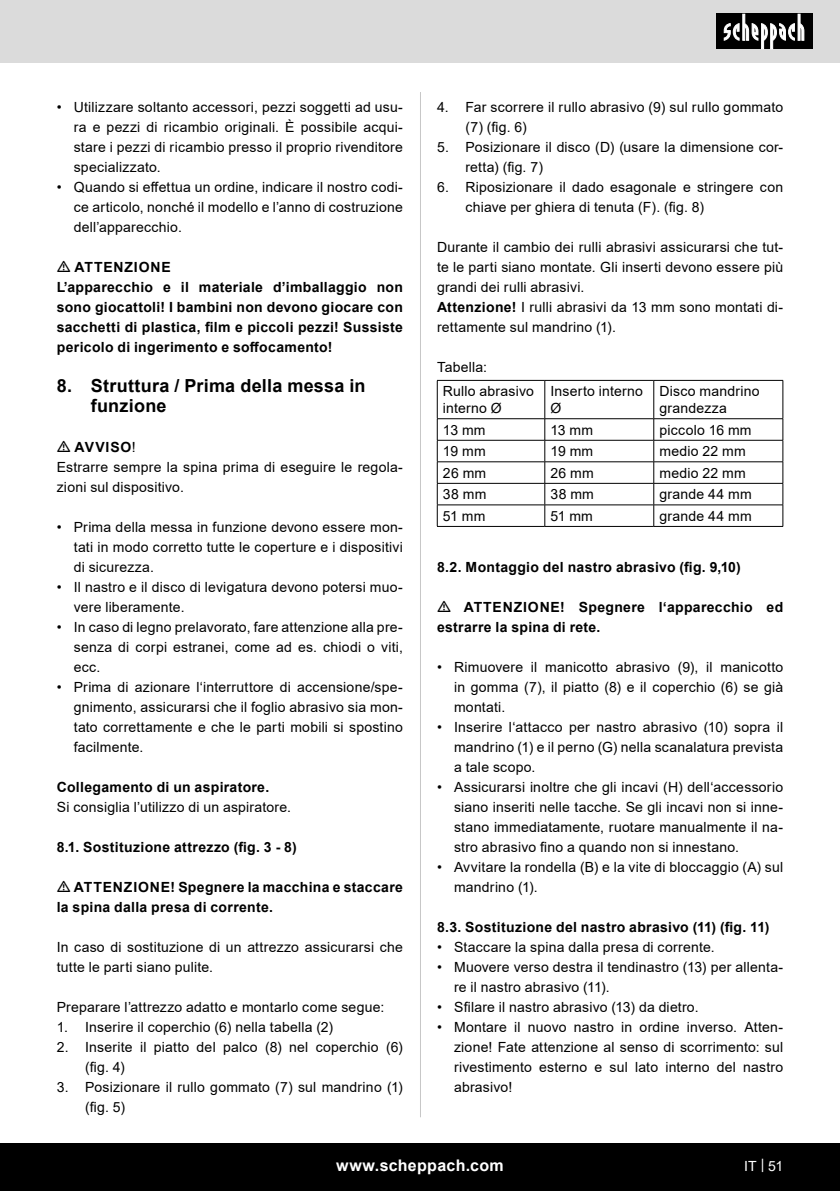
<style>
.page{position:relative;width:840px;height:1191px;background:#fff}
.page>*{position:absolute;margin:0;border:0;box-sizing:border-box;transform-origin:0 0}
.t1{font:700 18px/20px "Arial";letter-spacing:.015em;color:#000}
.t2{font:700 16px "Arial";letter-spacing:.02em;color:#fff}
.Basiseinstellung{font:14px/20px "Arial";letter-spacing:.015em;color:#000}
.Basiseinstellung-2{font:700 14px/20px "Arial";letter-spacing:.025em;color:#000;text-align:justify}
.Basistext_in_Tabelle{font:14px/16.8px "Arial";letter-spacing:.015em;color:#000}
.Subheadline{font:700 14px "Arial";letter-spacing:.02em;color:#000}
.Grundtext_Bold{font:700 14px/20px "Arial";letter-spacing:.02em;color:#000}
.Basiseinstellung-3{font:700 14px "Arial";letter-spacing:.055em;color:#000}
.t3{font:14px "Arial";color:#fff}
.s1{font-weight:400}
.s2{font-weight:700}
</style>
<div class="page">
<div style="left:0;top:0;width:839px;height:63px;background:#dbdbdb"></div>
<div style="left:0;top:1143px;width:839px;height:48px;background:#000"></div>
<div style="left:716px;top:14px;width:96px;height:35px;background:#000"></div>
<svg style="left:723px;top:14px;width:81px;height:35px"></svg>
<hr style="left:420px;top:92px;width:1px;height:1025px;background:#c7c7c7">
<svg style="left:437px;top:381px;width:345px;height:145px"></svg>
<hr style="left:437px;top:380px;width:107px;height:1px;background:#000">
<hr style="left:436px;top:381px;width:1px;height:37px;background:#000">
<hr style="left:544px;top:380px;width:109px;height:1px;background:#000">
<hr style="left:544px;top:381px;width:1px;height:37px;background:#000">
<hr style="left:653px;top:380px;width:129px;height:1px;background:#000">
<hr style="left:653px;top:381px;width:1px;height:37px;background:#000">
<hr style="left:782px;top:381px;width:1px;height:37px;background:#000">
<hr style="left:437px;top:418px;width:107px;height:1px;background:#000">
<hr style="left:544px;top:418px;width:109px;height:1px;background:#000">
<hr style="left:653px;top:418px;width:129px;height:1px;background:#000">
<hr style="left:437px;top:440px;width:107px;height:1px;background:#000">
<hr style="left:544px;top:440px;width:109px;height:1px;background:#000">
<hr style="left:653px;top:440px;width:129px;height:1px;background:#000">
<hr style="left:437px;top:461px;width:107px;height:1px;background:#000">
<hr style="left:544px;top:461px;width:109px;height:1px;background:#000">
<hr style="left:653px;top:461px;width:129px;height:1px;background:#000">
<hr style="left:437px;top:483px;width:107px;height:1px;background:#000">
<hr style="left:544px;top:483px;width:109px;height:1px;background:#000">
<hr style="left:653px;top:483px;width:129px;height:1px;background:#000">
<hr style="left:437px;top:504px;width:107px;height:1px;background:#000">
<svg style="left:436px;top:419px;width:1px;height:107px"></svg>
<hr style="left:544px;top:504px;width:109px;height:1px;background:#000">
<svg style="left:544px;top:419px;width:1px;height:107px"></svg>
<hr style="left:653px;top:504px;width:129px;height:1px;background:#000">
<svg style="left:653px;top:419px;width:1px;height:107px"></svg>
<svg style="left:782px;top:419px;width:1px;height:107px"></svg>
<hr style="left:437px;top:526px;width:107px;height:1px;background:#000">
<hr style="left:544px;top:526px;width:109px;height:1px;background:#000">
<hr style="left:653px;top:526px;width:129px;height:1px;background:#000">
<p class="Basiseinstellung" style="left:74px;top:97px;width:330px;text-align:justify;text-indent:-17px">• Utilizzare soltanto accessori, pezzi soggetti ad usu&shy;ra e pezzi di ricambio originali. È possibile acqui&shy;stare i pezzi di ricambio presso il proprio rivenditore specializzato.</p>
<p class="Basiseinstellung" style="left:74px;top:177px;width:330px;text-align:justify;text-indent:-17px">• Quando si effettua un ordine, indicare il nostro codi&shy;ce articolo, nonché il modello e l’anno di costruzione dell’apparecchio.</p>
<p class="Basiseinstellung-3" style="left:74px;top:257px;width:98px">ATTENZIONE</p>
<p class="Basiseinstellung-2" style="left:57px;top:277px;width:347px">L’apparecchio e il materiale d’imballaggio non sono giocattoli! I bambini non devono giocare con sacchetti di plastica, film e piccoli pezzi! Sussiste pericolo di ingerimento e soffocamento!</p>
<p class="t1" style="left:91px;top:376px;width:276px;text-indent:-34px">8. Struttura / Prima della messa in funzione</p>
<p class="Basiseinstellung-2" style="left:74px;top:437px;width:63px">AVVISO<span class="s1">!</span></p>
<p class="Basiseinstellung" style="left:57px;top:457px;width:347px">Estrarre sempre la spina prima di eseguire le regola&shy;zioni sul dispositivo.</p>
<p class="Basiseinstellung" style="left:74px;top:517px;width:330px;text-align:justify;text-indent:-17px">• Prima della messa in funzione devono essere mon&shy;tati in modo corretto tutte le coperture e i dispositivi di sicurezza.</p>
<p class="Basiseinstellung" style="left:74px;top:577px;width:330px;text-indent:-17px">• Il nastro e il disco di levigatura devono potersi muo&shy;vere liberamente.</p>
<p class="Basiseinstellung" style="left:74px;top:617px;width:330px;text-align:justify;text-indent:-17px">• In caso di legno prelavorato, fare attenzione alla pre&shy;senza di corpi estranei, come ad es. chiodi o viti, ecc.</p>
<p class="Basiseinstellung" style="left:74px;top:677px;width:330px;text-align:justify;text-indent:-17px">• Prima di azionare l‘interruttore di accensione/spe&shy;gnimento, assicurarsi che il foglio abrasivo sia mon&shy;tato correttamente e che le parti mobili si spostino facilmente.</p>
<p class="Subheadline" style="left:57px;top:777px;width:214px">Collegamento di un aspiratore.</p>
<p class="Basiseinstellung" style="left:57px;top:797px;width:236px">Si consiglia l’utilizzo di un aspiratore.</p>
<p class="Subheadline" style="left:57px;top:837px;width:241px">8.1. Sostituzione attrezzo (fig. 3 - 8)</p>
<p class="Grundtext_Bold" style="left:57px;top:877px;width:347px;text-indent:17px">ATTENZIONE! Spegnere la macchina e staccare la spina dalla presa di corrente.</p>
<p class="Basiseinstellung" style="left:57px;top:937px;width:347px">In caso di sostituzione di un attrezzo assicurarsi che tutte le parti siano pulite.</p>
<p class="Basiseinstellung" style="left:57px;top:997px;width:329px">Preparare l’attrezzo adatto e montarlo come segue:</p>
<p class="Basiseinstellung" style="left:57px;top:1017px;width:278px">1. Inserire il coperchio (6) nella tabella (2)</p>
<p class="Basiseinstellung" style="left:85px;top:1037px;width:319px;text-indent:-28px">2. Inserite il piatto del palco (8) nel coperchio (6) (fig. 4)</p>
<p class="Basiseinstellung" style="left:85px;top:1077px;width:319px;text-indent:-28px">3. Posizionare il rullo gommato (7) sul mandrino (1) (fig. 5)</p>
<p class="Basiseinstellung" style="left:465px;top:97px;width:319px;text-indent:-28px">4. Far scorrere il rullo abrasivo (9) sul rullo gommato (7) (fig. 6)</p>
<p class="Basiseinstellung" style="left:465px;top:137px;width:319px;text-indent:-28px">5. Posizionare il disco (D) (usare la dimensione cor&shy;retta) (fig. 7)</p>
<p class="Basiseinstellung" style="left:465px;top:177px;width:319px;text-indent:-28px">6. Riposizionare il dado esagonale e stringere con chiave per ghiera di tenuta (F). (fig. 8)</p>
<p class="Basiseinstellung" style="left:437px;top:237px;width:347px;text-align:justify">Durante il cambio dei rulli abrasivi assicurarsi che tut&shy;te le parti siano montate. Gli inserti devono essere più grandi dei rulli abrasivi.</p>
<p class="Basiseinstellung" style="left:437px;top:297px;width:347px"><span class="s2">Attenzione!</span> I rulli abrasivi da 13 mm sono montati di&shy;rettamente sul mandrino (1).</p>
<p class="Basiseinstellung" style="left:437px;top:357px;width:51px">Tabella:</p>
<p class="Basistext_in_Tabelle" style="left:442px;top:383px;width:92px">Rullo abrasivo interno Ø</p>
<p class="Basistext_in_Tabelle" style="left:550px;top:383px;width:94px">Inserto interno<br>Ø</p>
<p class="Basistext_in_Tabelle" style="left:659px;top:383px;width:102px">Disco mandrino grandezza</p>
<p class="Basistext_in_Tabelle" style="left:442px;top:421px;width:44px">13 mm</p>
<p class="Basistext_in_Tabelle" style="left:550px;top:421px;width:44px">13 mm</p>
<p class="Basistext_in_Tabelle" style="left:659px;top:421px;width:94px">piccolo 16 mm</p>
<p class="Basistext_in_Tabelle" style="left:442px;top:443px;width:44px">19 mm</p>
<p class="Basistext_in_Tabelle" style="left:550px;top:443px;width:44px">19 mm</p>
<p class="Basistext_in_Tabelle" style="left:659px;top:443px;width:88px">medio 22 mm</p>
<p class="Basistext_in_Tabelle" style="left:442px;top:464px;width:45px">26 mm</p>
<p class="Basistext_in_Tabelle" style="left:550px;top:464px;width:45px">26 mm</p>
<p class="Basistext_in_Tabelle" style="left:659px;top:464px;width:88px">medio 22 mm</p>
<p class="Basistext_in_Tabelle" style="left:442px;top:486px;width:45px">38 mm</p>
<p class="Basistext_in_Tabelle" style="left:550px;top:486px;width:45px">38 mm</p>
<p class="Basistext_in_Tabelle" style="left:659px;top:486px;width:94px">grande 44 mm</p>
<p class="Basistext_in_Tabelle" style="left:442px;top:507px;width:44px">51 mm</p>
<p class="Basistext_in_Tabelle" style="left:550px;top:507px;width:44px">51 mm</p>
<p class="Basistext_in_Tabelle" style="left:659px;top:507px;width:94px">grande 44 mm</p>
<p class="Subheadline" style="left:437px;top:557px;width:305px">8.2. Montaggio del nastro abrasivo (fig. 9,10)</p>
<p class="Grundtext_Bold" style="left:437px;top:597px;width:347px;text-indent:27px">ATTENZIONE! Spegnere l‘apparecchio ed estrarre la spina di rete.</p>
<p class="Basiseinstellung" style="left:454px;top:657px;width:330px;text-align:justify;text-indent:-17px">• Rimuovere il manicotto abrasivo (9), il manicotto in gomma (7), il piatto (8) e il coperchio (6) se già montati.</p>
<p class="Basiseinstellung" style="left:454px;top:717px;width:330px;text-align:justify;text-indent:-17px">• Inserire l‘attacco per nastro abrasivo (10) sopra il mandrino (1) e il perno (G) nella scanalatura prevista a tale scopo.</p>
<p class="Basiseinstellung" style="left:454px;top:777px;width:330px;text-align:justify;text-indent:-17px">• Assicurarsi inoltre che gli incavi (H) dell‘accessorio siano inseriti nelle tacche. Se gli incavi non si inne&shy;stano immediatamente, ruotare manualmente il na&shy;stro abrasivo fino a quando non si innestano.</p>
<p class="Basiseinstellung" style="left:454px;top:857px;width:330px;text-indent:-17px">• Avvitare la rondella (B) e la vite di bloccaggio (A) sul mandrino (1).</p>
<p class="Subheadline" style="left:437px;top:917px;width:334px">8.3. Sostituzione del nastro abrasivo (11) (fig. 11)</p>
<p class="Basiseinstellung" style="left:437px;top:937px;width:279px">• Staccare la spina dalla presa di corrente.</p>
<p class="Basiseinstellung" style="left:454px;top:957px;width:330px;text-indent:-17px">• Muovere verso destra il tendinastro (13) per allenta&shy;re il nastro abrasivo (11).</p>
<p class="Basiseinstellung" style="left:437px;top:997px;width:263px">• Sfilare il nastro abrasivo (13) da dietro.</p>
<p class="Basiseinstellung" style="left:454px;top:1017px;width:330px;text-align:justify;text-indent:-17px">• Montare il nuovo nastro in ordine inverso. Atten&shy;zione! Fate attenzione al senso di scorrimento: sul rivestimento esterno e sul lato interno del nastro abrasivo!</p>
<p class="t2" style="left:336px;top:1154px;width:169px">www.scheppach.com</p>
<p class="t3" style="left:743px;top:1156px;width:41px">IT | 51</p>
</div>
